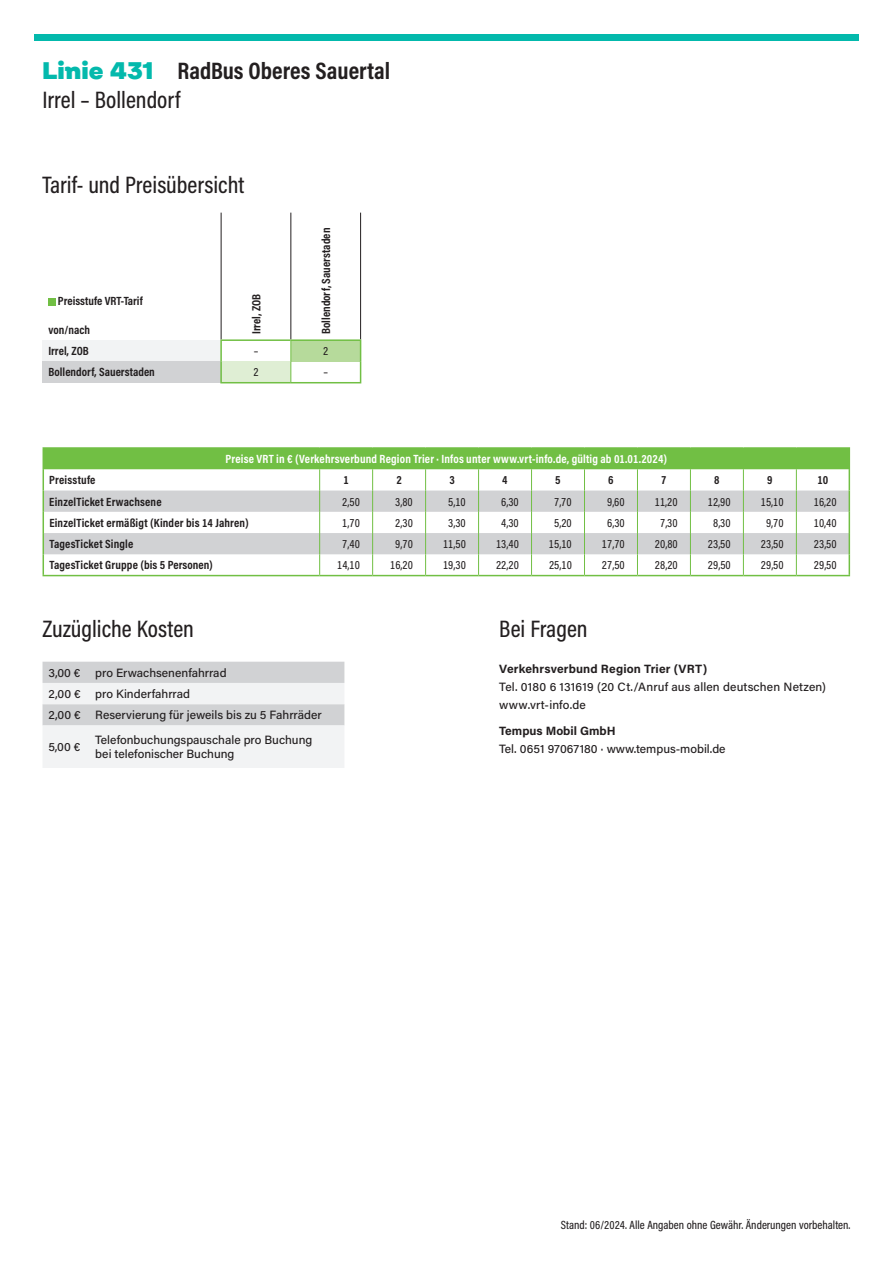
<style>
.page{position:relative;width:893px;height:1263px;background:#fff}
.page>*{position:absolute;margin:0;border:0;box-sizing:border-box;transform-origin:0 0}
.t1{font:500 24px "Acumin Pro Cond";color:#231f20}
.t2{font:700 24px/28.8px "Acumin Pro Cond";color:#231f20}
.t3{font:500 12px/21.3px "Acumin Pro";color:#231f20}
.t4{font:500 12px "Acumin Pro Cond";color:#231f20}
.t5{font:700 12px "Acumin Pro Cond";letter-spacing:.01em;color:#231f20}
.t6{font:700 12px "Acumin Pro Cond";letter-spacing:.015em;color:#fff}
.t7{font:700 12px "Acumin Pro";letter-spacing:.01em;color:#231f20}
.s1{font-family:"Salvatore";font-weight:900;color:#03b9ac}
.s2{font-weight:500}
</style>
<div class="page">
<div style="left:34px;top:34px;width:825px;height:6px;background:#03b9ac"></div>
<div style="left:43px;top:340px;width:178px;height:21px;background:#f2f3f4"></div>
<div style="left:43px;top:361px;width:178px;height:22px;background:#d1d2d4"></div>
<hr style="left:220px;top:339px;width:71px;height:2px;background:#71bf44">
<hr style="left:220px;top:341px;width:2px;height:20px;background:#71bf44">
<hr style="left:220px;top:361px;width:2px;height:21px;background:#71bf44">
<svg style="left:221px;top:213px;width:140px;height:169px"></svg>
<hr style="left:220px;top:382px;width:71px;height:1px;background:#71bf44">
<hr style="left:291px;top:382px;width:70px;height:1px;background:#71bf44">
<div style="left:49px;top:298px;width:7px;height:7px;background:#71bf44"></div>
<div style="left:43px;top:448px;width:806px;height:21px;background:#71bf44"></div>
<svg style="left:44px;top:469px;width:805px;height:106px"></svg>
<svg style="left:44px;top:490px;width:805px;height:64px;fill:#d1d2d4"></svg>
<hr style="left:43px;top:447px;width:277px;height:2px;background:#71bf44">
<hr style="left:320px;top:447px;width:53px;height:2px;background:#71bf44">
<hr style="left:373px;top:447px;width:53px;height:2px;background:#71bf44">
<hr style="left:426px;top:447px;width:53px;height:2px;background:#71bf44">
<hr style="left:479px;top:447px;width:52px;height:2px;background:#71bf44">
<hr style="left:531px;top:447px;width:53px;height:2px;background:#71bf44">
<hr style="left:584px;top:447px;width:53px;height:2px;background:#71bf44">
<hr style="left:637px;top:447px;width:53px;height:2px;background:#71bf44">
<hr style="left:690px;top:447px;width:53px;height:2px;background:#71bf44">
<hr style="left:743px;top:447px;width:53px;height:2px;background:#71bf44">
<hr style="left:796px;top:447px;width:54px;height:2px;background:#71bf44">
<svg style="left:43px;top:469px;width:1px;height:106px"></svg>
<svg style="left:849px;top:449px;width:1px;height:126px"></svg>
<hr style="left:43px;top:575px;width:277px;height:1px;background:#71bf44">
<hr style="left:320px;top:575px;width:53px;height:1px;background:#71bf44">
<hr style="left:373px;top:575px;width:53px;height:1px;background:#71bf44">
<hr style="left:426px;top:575px;width:53px;height:1px;background:#71bf44">
<hr style="left:479px;top:575px;width:52px;height:1px;background:#71bf44">
<hr style="left:531px;top:575px;width:53px;height:1px;background:#71bf44">
<hr style="left:584px;top:575px;width:53px;height:1px;background:#71bf44">
<hr style="left:637px;top:575px;width:53px;height:1px;background:#71bf44">
<hr style="left:690px;top:575px;width:53px;height:1px;background:#71bf44">
<hr style="left:743px;top:575px;width:53px;height:1px;background:#71bf44">
<hr style="left:796px;top:575px;width:54px;height:1px;background:#71bf44">
<svg style="left:319px;top:469px;width:1px;height:106px"></svg>
<svg style="left:372px;top:469px;width:1px;height:106px"></svg>
<svg style="left:425px;top:469px;width:1px;height:106px"></svg>
<svg style="left:478px;top:469px;width:1px;height:106px"></svg>
<svg style="left:531px;top:469px;width:1px;height:106px"></svg>
<svg style="left:584px;top:469px;width:1px;height:106px"></svg>
<svg style="left:637px;top:469px;width:1px;height:106px"></svg>
<svg style="left:690px;top:469px;width:1px;height:106px"></svg>
<svg style="left:743px;top:469px;width:1px;height:106px"></svg>
<svg style="left:796px;top:469px;width:1px;height:106px"></svg>
<svg style="left:43px;top:662px;width:301px;height:106px"></svg>
<h1 class="t2" style="left:43px;top:56px;width:349px"><span class="s1">Linie 431</span> RadBus Oberes Sauertal<br><span class="s2">Irrel – Bollendorf</span></h1>
<h1 class="t1" style="left:43px;top:169px;width:203px">Tarif- und Preisübersicht</h1>
<p class="t5" style="left:58px;top:293px;width:86px">Preisstufe VRT-Tarif</p>
<p class="t5" style="left:49px;top:322px;width:43px">von/nach</p>
<p class="t5" style="left:248px;top:334px;width:42px;rotate:-90deg">Irrel, ZOB</p>
<p class="t5" style="left:318px;top:334px;width:108px;rotate:-90deg">Bollendorf, Sauerstaden</p>
<p class="t5" style="left:49px;top:343px;width:42px">Irrel, ZOB</p>
<p class="t4" style="left:254px;top:343px;width:6px">–</p>
<p class="t4" style="left:323px;top:343px;width:7px">2</p>
<p class="t5" style="left:49px;top:364px;width:108px">Bollendorf, Sauerstaden</p>
<p class="t4" style="left:253px;top:365px;width:7px">2</p>
<p class="t4" style="left:323px;top:365px;width:6px">–</p>
<p class="t6" style="left:226px;top:451px;width:443px">Preise VRT in € (Verkehrsverbund Region Trier · Infos unter www.vrt-info.de, gültig ab 01.01.2024)</p>
<p class="t5" style="left:49px;top:472px;width:48px">Preisstufe</p>
<p class="t5" style="left:343px;top:472px;width:7px">1</p>
<p class="t5" style="left:396px;top:472px;width:7px">2</p>
<p class="t5" style="left:449px;top:472px;width:7px">3</p>
<p class="t5" style="left:502px;top:472px;width:7px">4</p>
<p class="t5" style="left:555px;top:472px;width:7px">5</p>
<p class="t5" style="left:608px;top:472px;width:7px">6</p>
<p class="t5" style="left:661px;top:472px;width:7px">7</p>
<p class="t5" style="left:714px;top:472px;width:7px">8</p>
<p class="t5" style="left:767px;top:472px;width:7px">9</p>
<p class="t5" style="left:817px;top:472px;width:12px">10</p>
<p class="t5" style="left:49px;top:493px;width:114px">EinzelTicket Erwachsene</p>
<p class="t4" style="left:342px;top:494px;width:19px">2,50</p>
<p class="t4" style="left:395px;top:494px;width:19px">3,80</p>
<p class="t4" style="left:448px;top:494px;width:19px">5,10</p>
<p class="t4" style="left:501px;top:494px;width:19px">6,30</p>
<p class="t4" style="left:554px;top:494px;width:19px">7,70</p>
<p class="t4" style="left:607px;top:494px;width:19px">9,60</p>
<p class="t4" style="left:655px;top:494px;width:24px">11,20</p>
<p class="t4" style="left:708px;top:494px;width:24px">12,90</p>
<p class="t4" style="left:761px;top:494px;width:24px">15,10</p>
<p class="t4" style="left:814px;top:494px;width:24px">16,20</p>
<p class="t5" style="left:49px;top:515px;width:201px">EinzelTicket ermäßigt (Kinder bis 14 Jahren)</p>
<p class="t4" style="left:342px;top:515px;width:19px">1,70</p>
<p class="t4" style="left:395px;top:515px;width:19px">2,30</p>
<p class="t4" style="left:448px;top:515px;width:19px">3,30</p>
<p class="t4" style="left:501px;top:515px;width:19px">4,30</p>
<p class="t4" style="left:554px;top:515px;width:19px">5,20</p>
<p class="t4" style="left:607px;top:515px;width:19px">6,30</p>
<p class="t4" style="left:660px;top:515px;width:19px">7,30</p>
<p class="t4" style="left:713px;top:515px;width:19px">8,30</p>
<p class="t4" style="left:766px;top:515px;width:19px">9,70</p>
<p class="t4" style="left:814px;top:515px;width:24px">10,40</p>
<p class="t5" style="left:49px;top:536px;width:85px">TagesTicket Single</p>
<p class="t4" style="left:342px;top:536px;width:19px">7,40</p>
<p class="t4" style="left:395px;top:536px;width:19px">9,70</p>
<p class="t4" style="left:443px;top:536px;width:24px">11,50</p>
<p class="t4" style="left:496px;top:536px;width:24px">13,40</p>
<p class="t4" style="left:549px;top:536px;width:24px">15,10</p>
<p class="t4" style="left:602px;top:536px;width:24px">17,70</p>
<p class="t4" style="left:655px;top:536px;width:24px">20,80</p>
<p class="t4" style="left:708px;top:536px;width:24px">23,50</p>
<p class="t4" style="left:761px;top:536px;width:24px">23,50</p>
<p class="t4" style="left:814px;top:536px;width:24px">23,50</p>
<p class="t5" style="left:49px;top:557px;width:165px">TagesTicket Gruppe (bis 5 Personen)</p>
<p class="t4" style="left:337px;top:557px;width:24px">14,10</p>
<p class="t4" style="left:390px;top:557px;width:24px">16,20</p>
<p class="t4" style="left:443px;top:557px;width:24px">19,30</p>
<p class="t4" style="left:496px;top:557px;width:24px">22,20</p>
<p class="t4" style="left:549px;top:557px;width:24px">25,10</p>
<p class="t4" style="left:602px;top:557px;width:24px">27,50</p>
<p class="t4" style="left:655px;top:557px;width:24px">28,20</p>
<p class="t4" style="left:708px;top:557px;width:24px">29,50</p>
<p class="t4" style="left:761px;top:557px;width:24px">29,50</p>
<p class="t4" style="left:814px;top:557px;width:24px">29,50</p>
<h1 class="t1" style="left:43px;top:613px;width:153px">Zuzügliche Kosten</h1>
<h1 class="t1" style="left:499px;top:613px;width:90px">Bei Fragen</h1>
<p class="t7" style="left:499px;top:660px;width:209px">Verkehrsverbund Region Trier (VRT)</p>
<p class="t3" style="left:499px;top:677px;width:328px;line-height:18px">Tel. 0180 6 131619 (20 Ct./Anruf aus allen deutschen Netzen) www.vrt-info.de</p>
<p class="t7" style="left:499px;top:722px;width:118px">Tempus Mobil GmbH</p>
<p class="t3" style="left:499px;top:738px;width:228px">Tel. 0651 97067180 · www.tempus-mobil.de</p>
<p class="t3" style="left:49px;top:661px;width:275px">3,00 € pro Erwachsenenfahrrad<br>2,00 € pro Kinderfahrrad<br>2,00 € Reservierung für jeweils bis zu 5 Fahrräder</p>
<p class="t3" style="left:49px;top:736px;width:33px">5,00 €</p>
<p class="t3" style="left:95px;top:732px;width:219px;line-height:14.4px">Telefonbuchungspauschale pro Buchung bei telefonischer Buchung</p>
<p class="t4" style="left:561px;top:1217px;width:291px">Stand: 06/2024. Alle Angaben ohne Gewähr. Änderungen vorbehalten.</p>
</div>
